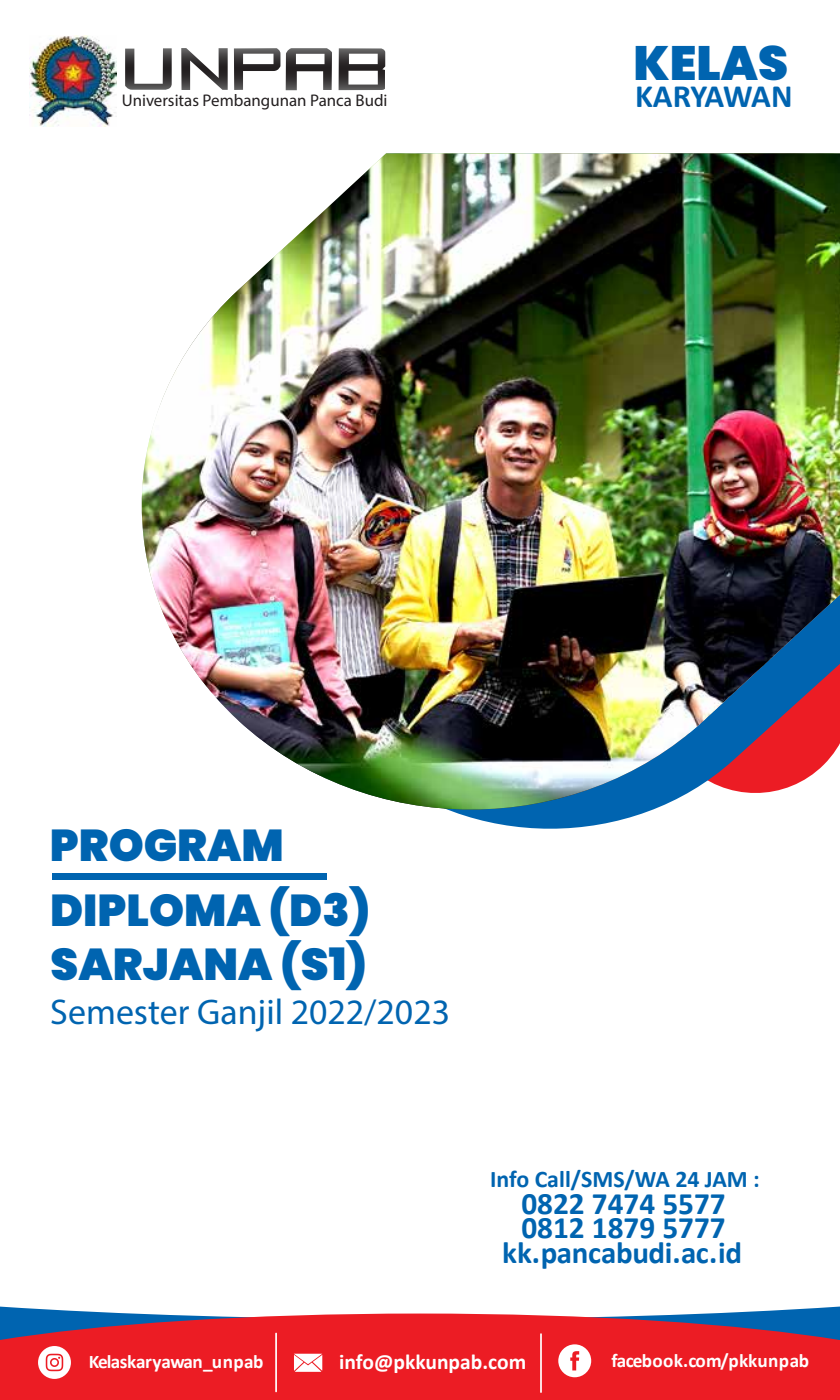
<style>
.page{position:relative;width:840px;height:1400px;background:#fff}
.page>*{position:absolute;margin:0;border:0;box-sizing:border-box;transform-origin:0 0}
.t1{font:900 48.12px "Poppins";color:#0064b0}
.t2{font:900 44.62px/65.1px "Poppins";color:#0064b0}
.t3{font:35.88px "Myriad Pro";color:#0064b0}
.t4{font:700 32.73px "Calibri";letter-spacing:-.02em;color:#0064b0}
.t5{font:700 31.32px/24.5px "Calibri";color:#0064b0}
.t6{font:700 30.97px "Calibri";letter-spacing:-.01em;color:#0064b0}
.t7{font:700 23.97px "Calibri";color:#0064b0}
.t8{font:700 21.53px "Calibri";color:#fff}
.t9{font:700 19.25px "Calibri";letter-spacing:.01em;color:#fff}
.t10{font:700 19.25px "Calibri";letter-spacing:-.01em;color:#fff}
.t11{font:16.97px "Myriad Pro";color:#231f20}
</style>
<div class="page">
<svg style="left:449px;top:810px;width:203px;height:19px;fill:#0064b0"></svg>
<svg style="left:0;top:1307px;width:840px;height:7px"></svg>
<img style="left:141px;top:154px;width:699px;height:656px">
<svg style="left:0;top:1314px;width:840px;height:86px;background:#d82431"></svg>
<svg style="left:125px;top:48px;width:47px;height:42px"></svg>
<svg style="left:181px;top:48px;width:47px;height:42px"></svg>
<svg style="left:286px;top:48px;width:46px;height:42px"></svg>
<svg style="left:234px;top:48px;width:46px;height:42px"></svg>
<svg style="left:339px;top:48px;width:46px;height:42px"></svg>
<img style="left:30px;top:35px;width:86px;height:91px">
<div style="left:52px;top:873px;width:274px;height:7px;background:#0064b0"></div>
<svg style="left:558px;top:1344px;width:33px;height:33px"></svg>
<svg style="left:38px;top:1346px;width:33px;height:33px"></svg>
<svg style="left:294px;top:1354px;width:28px;height:18px"></svg>
<hr style="left:275px;top:1333px;width:2px;height:59px;background:#fff">
<hr style="left:540px;top:1333px;width:2px;height:60px;background:#fff">
<p class="t11" style="left:122px;top:90px;width:267px">Universitas Pembangunan Panca Budi</p>
<h1 class="t1" style="left:634px;top:35px;width:156px">KELAS</h1>
<h3 class="t4" style="left:635px;top:73px;width:159px">KARYAWAN</h3>
<h2 class="t2" style="left:50px;top:813px;width:322px">PROGRAM<br>DIPLOMA (D3)</h2>
<h2 class="t2" style="left:51px;top:932px;width:318px">SARJANA (S1)</h2>
<h3 class="t3" style="left:50px;top:990px;width:401px">Semester Ganjil 2022/2023</h3>
<h3 class="t7" style="left:490px;top:1162px;width:271px">Info Call/SMS/WA 24 JAM :</h3>
<h3 class="t5" style="left:521px;top:1190px;width:206px">0822 7474 5577<br>0812 1879 5777</h3>
<h3 class="t6" style="left:502px;top:1231px;width:241px">kk.pancabudi.ac.id</h3>
<p class="t10" style="left:89px;top:1348px;width:176px">Kelaskaryawan_unpab</p>
<p class="t8" style="left:339px;top:1346px;width:189px">info@pkkunpab.com</p>
<p class="t9" style="left:611px;top:1347px;width:199px">facebook.com/pkkunpab</p>
</div>
